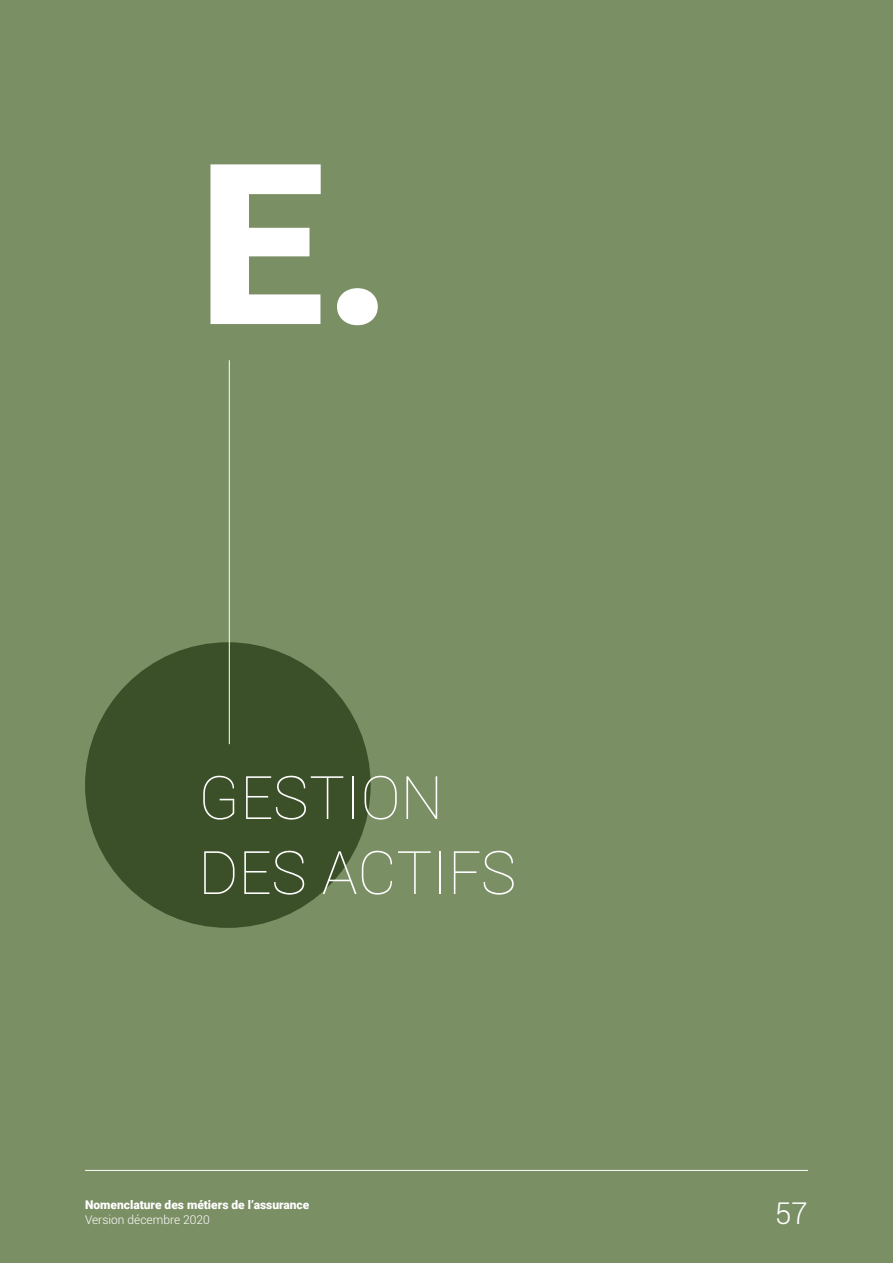
<style>
.page{position:relative;width:893px;height:1263px;background:#7b8f65}
.page>*{position:absolute;margin:0;border:0;box-sizing:border-box;transform-origin:0 0}
.t1{font:900 224.55px "Roboto";color:#fff}
.t2{font:100 60px/75px "Roboto";color:#fff}
.t3{font:300 30px "Roboto";color:#fff}
.t4{font:900 12px "Roboto";color:#fff}
.t5{font:300 12px "Roboto";color:#fff}
</style>
<div class="page">
<div style="left:85px;top:642px;width:286px;height:286px;background:#3b5028;border-radius:50%"></div>
<hr style="left:229px;top:360px;width:1px;height:384px;background:#fff">
<hr style="left:85px;top:1170px;width:723px;height:1px;background:#fff">
<h1 class="t1" style="left:198px;top:87px;width:195px">E.</h1>
<h2 class="t2" style="left:198px;top:758px;width:320px">GESTION<br>DES ACTIFS</h2>
<p class="t4" style="left:85px;top:1196px;width:226px">Nomenclature des métiers de l’assurance</p>
<p class="t5" style="left:85px;top:1211px;width:126px">Version décembre 2020</p>
<h3 class="t3" style="left:775px;top:1193px;width:35px">57</h3>
</div>
